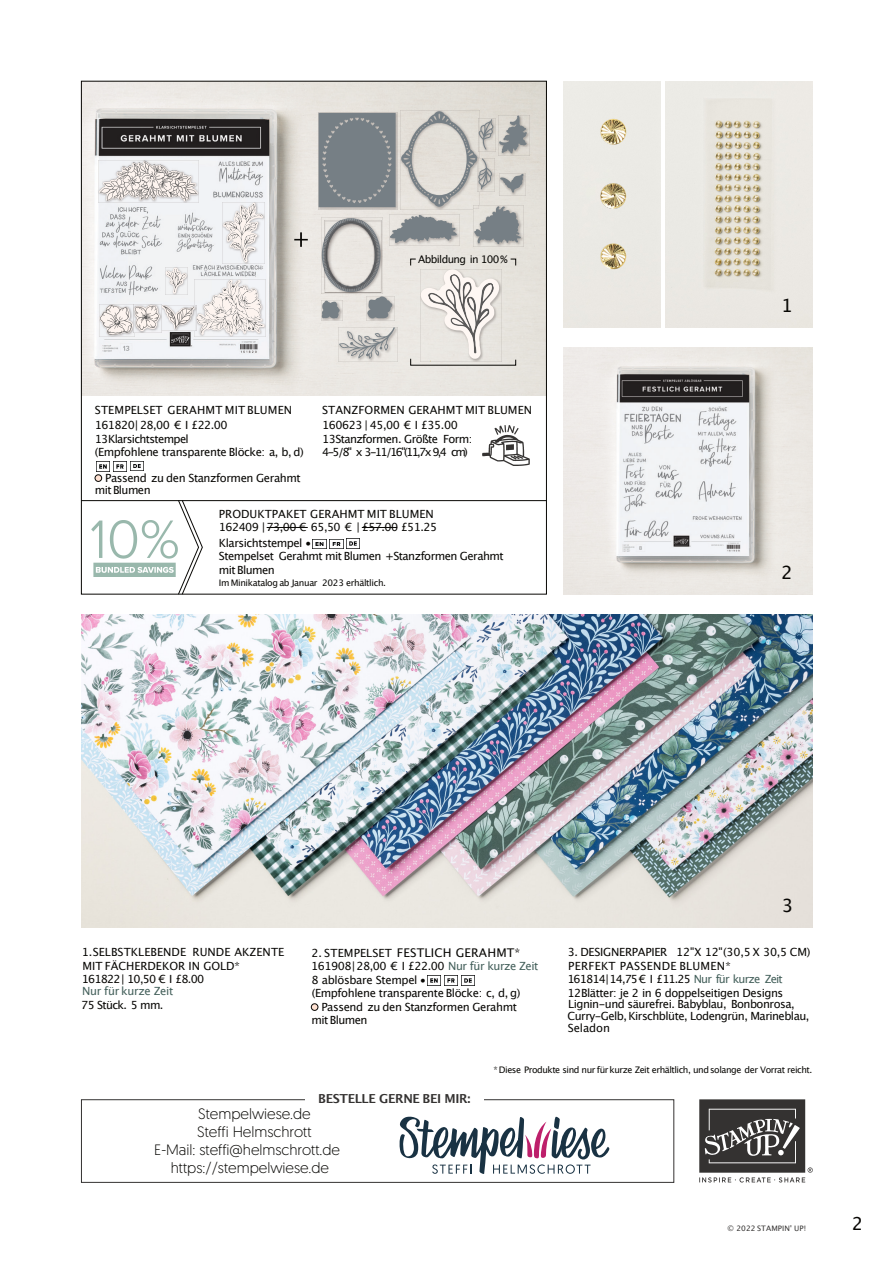
<style>
.page{position:relative;width:894px;height:1263px;background:#fff}
.page>*{position:absolute;margin:0;border:0;box-sizing:border-box;transform-origin:0 0}
.t1{font:18.3px "Lucida Grande";color:#080704}
.t2{font:18px "Lucida Grande";color:#080704}
.t3{font:300 15px "Geomanist";color:#080704}
.t4{font:700 12.45px "Lucida Grande";letter-spacing:-.03em;color:#343231}
.t5{font:12px "Lucida Grande";letter-spacing:.01em;color:#080704}
.t6{font:11.25px/13.5px "Lucida Grande";letter-spacing:-.04em;color:#080704}
.t7{font:11.25px/13.5px "Lucida Grande";letter-spacing:-.005em;color:#080704}
.t8{font:11.25px/13.5px "Lucida Grande";color:#080704}
.t9{font:11.25px/15px "Lucida Grande";letter-spacing:.005em;color:#080704}
.t10{font:11.25px/15px "Lucida Grande";letter-spacing:.01em;color:#080704}
.t11{font:11.25px "Lucida Grande";letter-spacing:-.03em;color:#44605b}
.t12{font:11.25px "Lucida Grande";letter-spacing:-.06em;color:#080704}
.t13{font:10.5px "Lucida Grande";letter-spacing:-.06em;color:#080704}
.t14{font:9px "Lucida Grande";letter-spacing:-.05em;color:#080704}
.t15{font:7.5px "Lucida Grande";letter-spacing:.01em;color:#343231}
.s1{font-size:11.25px}
.s2{color:#44605b}
</style>
<div class="page">
<img style="left:83px;top:83px;width:461px;height:313px">
<img style="left:81px;top:615px;width:731px;height:312px">
<img style="left:665px;top:81px;width:147px;height:246px">
<div style="left:311px;top:1004px;width:7px;height:6px;background:#fee1d2;border-radius:50%"></div>
<div style="left:311px;top:1003px;width:7px;height:8px;border:1px solid #080704;border-radius:50%"></div>
<img style="left:563px;top:347px;width:249px;height:247px">
<svg style="left:699px;top:1099px;width:113px;height:83px"></svg>
<div style="left:81px;top:1099px;width:592px;height:84px;border:1px solid #343231"></div>
<div style="left:305px;top:1092px;width:178px;height:14px;background:#fff"></div>
<svg style="left:178px;top:501px;width:25px;height:94px"></svg>
<img style="left:92px;top:521px;width:85px;height:55px">
<hr style="left:266px;top:527px;width:41px;height:1px;background:#080704">
<hr style="left:361px;top:527px;width:36px;height:1px;background:#080704">
<img style="left:312px;top:539px;width:14px;height:9px">
<img style="left:329px;top:539px;width:14px;height:10px">
<hr style="left:81px;top:500px;width:465px;height:1px;background:#080704">
<div style="left:95px;top:475px;width:7px;height:6px;background:#fee1d2;border-radius:50%"></div>
<div style="left:95px;top:475px;width:7px;height:7px;border:1px solid #080704;border-radius:50%"></div>
<svg style="left:294px;top:232px;width:14px;height:15px"></svg>
<svg style="left:511px;top:465px;width:17px;height:1px"></svg>
<img style="left:482px;top:425px;width:47px;height:40px">
<img style="left:527px;top:115px;width:2px;height:41px">
<svg style="left:318px;top:111px;width:209px;height:255px;background:#c4c3c1"></svg>
<img style="left:428px;top:274px;width:65px;height:80px">
<img style="left:600px;top:119px;width:26px;height:26px;border-radius:50%">
<img style="left:600px;top:183px;width:26px;height:26px;border-radius:50%">
<img style="left:600px;top:243px;width:26px;height:26px;border-radius:50%">
<img style="left:195px;top:279px;width:71px;height:58px">
<img style="left:99px;top:336px;width:35px;height:1px">
<svg style="left:99px;top:161px;width:165px;height:175px"></svg>
<img style="left:135px;top:306px;width:24px;height:24px">
<img style="left:96px;top:461px;width:14px;height:10px">
<img style="left:113px;top:461px;width:14px;height:10px">
<img style="left:130px;top:461px;width:14px;height:10px">
<svg style="left:427px;top:976px;width:45px;height:9px"></svg>
<svg style="left:346px;top:539px;width:11px;height:9px"></svg>
<svg style="left:399px;top:1116px;width:210px;height:58px"></svg>
<p class="t13" style="left:418px;top:255px;width:91px">Abbildung in 100 %</p>
<p class="t10" style="left:95px;top:403px;width:199px">STEMPELSET GERAHMT MIT BLUMEN<br>161820| 28,00 € I £22.00</p>
<p class="t6" style="left:95px;top:433px;width:210px">13Klarsichtstempel<br>(Empfohlene transparente Blöcke: a, b, d)</p>
<p class="t6" style="left:95px;top:472px;width:207px;line-height:12px;text-indent:10px">Passend zu den Stanzformen Gerahmt mit Blumen</p>
<p class="t9" style="left:322px;top:403px;width:211px">STANZFORMEN GERAHMT MIT BLUMEN<br>160623 | 45,00 € I £35.00</p>
<p class="t6" style="left:322px;top:433px;width:152px">13Stanzformen. Größte Form:<br>4-5/8" x 3-11/16"(11,7x 9,4 cm)</p>
<p class="t8" style="left:219px;top:508px;width:219px">PRODUKTPAKET GERAHMT MIT BLUMEN<br>162409 |73,00 € 65,50 € | £57.00 £51.25</p>
<p class="t6" style="left:219px;top:537px;width:286px">Klarsichtstempel •<br>Stempelset Gerahmt mit Blumen +Stanzformen Gerahmt mit Blumen</p>
<p class="t14" style="left:219px;top:578px;width:169px">Im Minikatalog ab Januar 2023 erhältlich.</p>
<h1 class="t1" style="left:781px;top:298px;width:13px">1</h1>
<h1 class="t1" style="left:781px;top:565px;width:13px">2</h1>
<p class="t7" style="left:82px;top:946px;width:204px">1.SELBSTKLEBENDE RUNDE AKZENTE<br>MIT FÄCHERDEKOR IN GOLD*<br>161822| 10,50 € I £8.00</p>
<p class="t11" style="left:82px;top:986px;width:93px">Nur für kurze Zeit</p>
<p class="t12" style="left:81px;top:1000px;width:84px">75 Stück. 5 mm.</p>
<p class="t5" style="left:311px;top:947px;width:210px"><span class="s1">2. STEMPELSET</span> FESTLICH GERAHMT*</p>
<p class="t6" style="left:311px;top:960px;width:228px">161908|28,00 € I £22.00 <span class="s2">Nur für kurze Zeit</span></p>
<p class="t6" style="left:311px;top:974px;width:116px">8 ablösbare Stempel •</p>
<p class="t6" style="left:312px;top:987px;width:210px">(Empfohlene transparente Blöcke: c, d, g)</p>
<p class="t6" style="left:321px;top:1001px;width:197px">Passend zu den Stanzformen Gerahmt</p>
<p class="t6" style="left:311px;top:1014px;width:57px">mit Blumen</p>
<h1 class="t1" style="left:781px;top:898px;width:13px">3</h1>
<p class="t6" style="left:567px;top:946px;width:244px">3. DESIGNERPAPIER 12"X 12"(30,5 X 30,5 CM)<br>PERFEKT PASSENDE BLUMEN* 161814|14,75€ I £11.25 <span class="s2">Nur für kurze Zeit </span>12Blätter: je 2 in 6 doppelseitigen Designs</p>
<p class="t6" style="left:567px;top:999px;width:243px;line-height:12px">Lignin-und säurefrei. Babyblau, Bonbonrosa,<br>Curry-Gelb, Kirschblüte, Lodengrün, Marineblau,<br>Seladon</p>
<p class="t4" style="left:318px;top:1094px;width:154px">BESTELLE GERNE BEI MIR:</p>
<p class="t14" style="left:493px;top:1066px;width:320px">* Diese Produkte sind nur für kurze Zeit erhältlich, und solange der Vorrat reicht.</p>
<h3 class="t3" style="left:198px;top:1107px;width:114px">Stempelwiese.de</h3>
<h3 class="t3" style="left:197px;top:1125px;width:116px">Steffi Helmschrott</h3>
<h3 class="t3" style="left:154px;top:1143px;width:187px">E-Mail: steffi@helmschrott.de</h3>
<h3 class="t3" style="left:171px;top:1161px;width:160px">https://stempelwiese.de</h3>
<p class="t15" style="left:727px;top:1225px;width:80px">© 2022 STAMPIN' UP!</p>
<h2 class="t2" style="left:851px;top:1216px;width:13px">2</h2>
</div>
